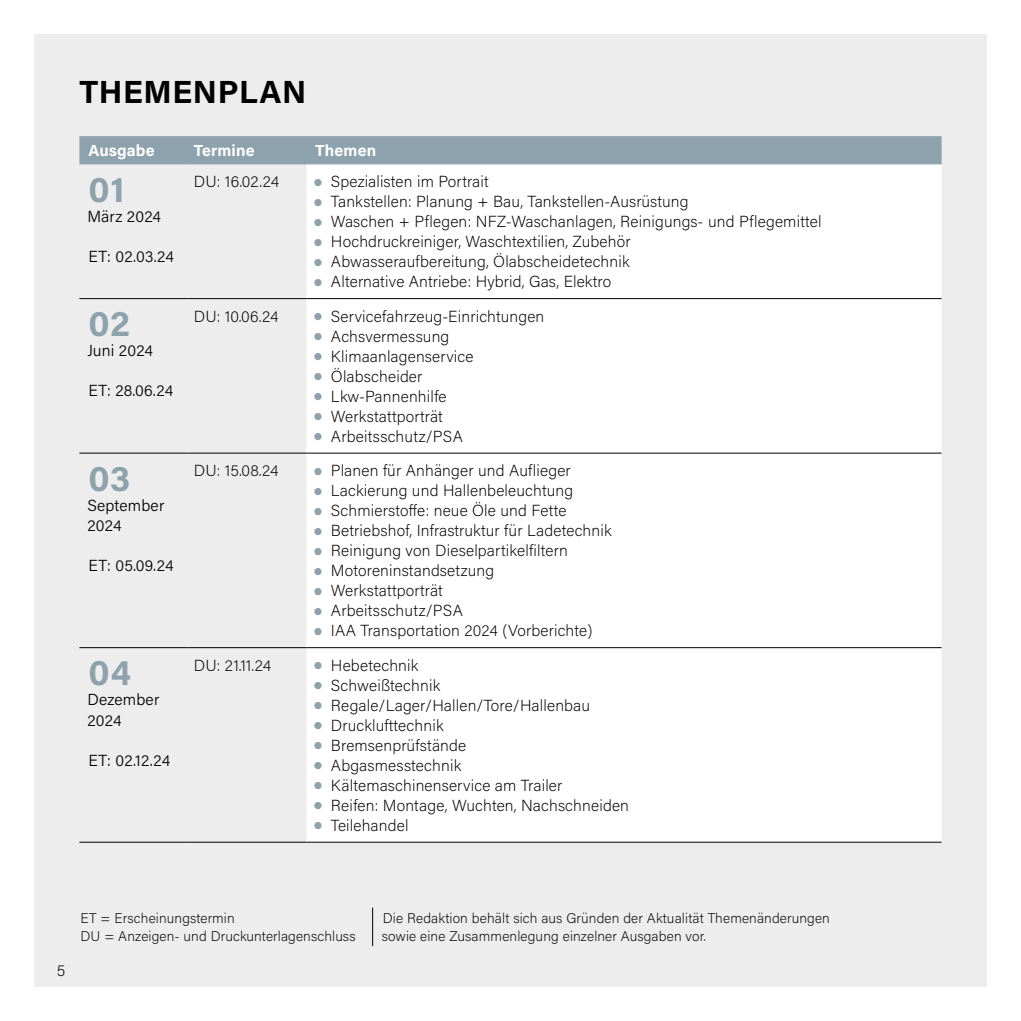
<style>
.page{position:relative;width:1021px;height:1021px;background:#fff}
.page>*{position:absolute;margin:0;border:0;box-sizing:border-box;transform-origin:0 0}
.t1{font:700 36px "Acumin Pro";letter-spacing:.02em;color:#8ea2ad}
.t2{font:700 32px "Acumin Pro";letter-spacing:.02em;color:#000}
.t3{font:200 16px "Acumin Pro";letter-spacing:.01em;color:#000}
.t4{font:300 16px/20px "Acumin Pro";letter-spacing:.01em;color:#000}
.t5{font:700 16px "Acumin Pro";letter-spacing:.01em;color:#fff}
.t6{font:200 14px/18px "Acumin Pro";letter-spacing:.01em;color:#000}
.s1{color:#8ea2ad}
</style>
<div class="page">
<div style="left:34px;top:34px;width:952px;height:952px;background:#ededed"></div>
<div style="left:79px;top:136px;width:862px;height:27px;background:#8ea2ad"></div>
<div style="left:306px;top:164px;width:635px;height:677px;background:#fff"></div>
<hr style="left:79px;top:163px;width:108px;height:1px;background:#8ea2ad">
<hr style="left:187px;top:163px;width:119px;height:1px;background:#8ea2ad">
<hr style="left:306px;top:163px;width:635px;height:1px;background:#8ea2ad">
<hr style="left:79px;top:298px;width:108px;height:1px;background:#000">
<hr style="left:187px;top:298px;width:119px;height:1px;background:#000">
<hr style="left:306px;top:298px;width:635px;height:1px;background:#000">
<hr style="left:79px;top:453px;width:108px;height:1px;background:#000">
<hr style="left:187px;top:453px;width:119px;height:1px;background:#000">
<hr style="left:306px;top:453px;width:635px;height:1px;background:#000">
<hr style="left:79px;top:647px;width:108px;height:1px;background:#000">
<hr style="left:187px;top:647px;width:119px;height:1px;background:#000">
<hr style="left:306px;top:647px;width:635px;height:1px;background:#000">
<hr style="left:79px;top:841px;width:108px;height:1px;background:#000">
<hr style="left:187px;top:841px;width:119px;height:1px;background:#000">
<hr style="left:306px;top:841px;width:635px;height:1px;background:#000">
<hr style="left:372px;top:907px;width:1px;height:39px;background:#000">
<h2 class="t2" style="left:79px;top:69px;width:228px">THEMENPLAN</h2>
<p class="t5" style="left:88px;top:139px;width:68px">Ausgabe</p>
<p class="t5" style="left:194px;top:139px;width:62px">Termine</p>
<p class="t5" style="left:315px;top:139px;width:62px">Themen</p>
<h1 class="t1" style="left:88px;top:164px;width:38px">01</h1>
<p class="t4" style="left:87px;top:206px;width:75px">März 2024</p>
<p class="t4" style="left:88px;top:246px;width:87px">ET: 02.03.24</p>
<p class="t3" style="left:194px;top:171px;width:87px">DU: 16.02.24</p>
<p class="t3" style="left:314px;top:171px;width:176px"><span class="s1">●</span> Spezialisten im Portrait</p>
<p class="t3" style="left:314px;top:191px;width:376px"><span class="s1">●</span> Tankstellen: Planung + Bau, Tankstellen-Ausrüstung</p>
<p class="t3" style="left:314px;top:211px;width:509px"><span class="s1">●</span> Waschen + Pflegen: NFZ-Waschanlagen, Reinigungs- und Pflegemittel</p>
<p class="t3" style="left:314px;top:231px;width:318px"><span class="s1">●</span> Hochdruckreiniger, Waschtextilien, Zubehör</p>
<p class="t3" style="left:314px;top:251px;width:317px"><span class="s1">●</span> Abwasseraufbereitung, Ölabscheidetechnik</p>
<p class="t3" style="left:314px;top:271px;width:298px"><span class="s1">●</span> Alternative Antriebe: Hybrid, Gas, Elektro</p>
<h1 class="t1" style="left:88px;top:298px;width:43px">02</h1>
<p class="t4" style="left:87px;top:340px;width:67px">Juni 2024</p>
<p class="t4" style="left:88px;top:380px;width:86px">ET: 28.06.24</p>
<h1 class="t1" style="left:88px;top:453px;width:43px">03</h1>
<p class="t4" style="left:87px;top:494px;width:78px">September<br>2024</p>
<p class="t4" style="left:88px;top:554px;width:87px">ET: 05.09.24</p>
<h1 class="t1" style="left:88px;top:647px;width:44px">04</h1>
<p class="t4" style="left:87px;top:689px;width:73px">Dezember<br>2024</p>
<p class="t4" style="left:88px;top:749px;width:83px">ET: 02.12.24</p>
<p class="t3" style="left:194px;top:305px;width:86px">DU: 10.06.24</p>
<p class="t3" style="left:314px;top:305px;width:232px"><span class="s1">●</span> Servicefahrzeug-Einrichtungen</p>
<p class="t3" style="left:314px;top:325px;width:137px"><span class="s1">●</span> Achsvermessung</p>
<p class="t3" style="left:314px;top:345px;width:161px"><span class="s1">●</span> Klimaanlagenservice</p>
<p class="t3" style="left:314px;top:365px;width:110px"><span class="s1">●</span> Ölabscheider</p>
<p class="t3" style="left:314px;top:385px;width:134px"><span class="s1">●</span> Lkw-Pannenhilfe</p>
<p class="t3" style="left:314px;top:405px;width:130px"><span class="s1">●</span> Werkstattporträt</p>
<p class="t3" style="left:314px;top:425px;width:150px"><span class="s1">●</span> Arbeitsschutz/PSA</p>
<p class="t3" style="left:194px;top:459px;width:86px">DU: 15.08.24</p>
<p class="t3" style="left:314px;top:459px;width:258px"><span class="s1">●</span> Planen für Anhänger und Auflieger</p>
<p class="t3" style="left:314px;top:479px;width:260px"><span class="s1">●</span> Lackierung und Hallenbeleuchtung</p>
<p class="t3" style="left:314px;top:499px;width:254px"><span class="s1">●</span> Schmierstoffe: neue Öle und Fette</p>
<p class="t3" style="left:314px;top:519px;width:299px"><span class="s1">●</span> Betriebshof, Infrastruktur für Ladetechnik</p>
<p class="t3" style="left:314px;top:539px;width:255px"><span class="s1">●</span> Reinigung von Dieselpartikelfiltern</p>
<p class="t3" style="left:314px;top:559px;width:181px"><span class="s1">●</span> Motoreninstandsetzung</p>
<p class="t3" style="left:314px;top:579px;width:130px"><span class="s1">●</span> Werkstattporträt</p>
<p class="t3" style="left:314px;top:599px;width:150px"><span class="s1">●</span> Arbeitsschutz/PSA</p>
<p class="t3" style="left:314px;top:619px;width:280px"><span class="s1">●</span> IAA Transportation 2024 (Vorberichte)</p>
<p class="t3" style="left:194px;top:654px;width:79px">DU: 21.11.24</p>
<p class="t3" style="left:314px;top:654px;width:106px"><span class="s1">●</span> Hebetechnik</p>
<p class="t3" style="left:314px;top:674px;width:127px"><span class="s1">●</span> Schweißtechnik</p>
<p class="t3" style="left:314px;top:694px;width:277px"><span class="s1">●</span> Regale/Lager/Hallen/Tore/Hallenbau</p>
<p class="t3" style="left:314px;top:714px;width:131px"><span class="s1">●</span> Drucklufttechnik</p>
<p class="t3" style="left:314px;top:734px;width:153px"><span class="s1">●</span> Bremsenprüfstände</p>
<p class="t3" style="left:314px;top:754px;width:148px"><span class="s1">●</span> Abgasmesstechnik</p>
<p class="t3" style="left:314px;top:774px;width:249px"><span class="s1">●</span> Kältemaschinenservice am Trailer</p>
<p class="t3" style="left:314px;top:794px;width:316px"><span class="s1">●</span> Reifen: Montage, Wuchten, Nachschneiden</p>
<p class="t3" style="left:314px;top:814px;width:96px"><span class="s1">●</span> Teilehandel</p>
<p class="t3" style="left:57px;top:959px;width:10px">5</p>
<p class="t6" style="left:80px;top:908px;width:277px">ET = Erscheinungstermin<br>DU = Anzeigen- und Druckunterlagenschluss</p>
<p class="t6" style="left:382px;top:908px;width:449px">Die Redaktion behält sich aus Gründen der Aktualität Themenänderungen sowie eine Zusammenlegung einzelner Ausgaben vor.</p>
</div>
